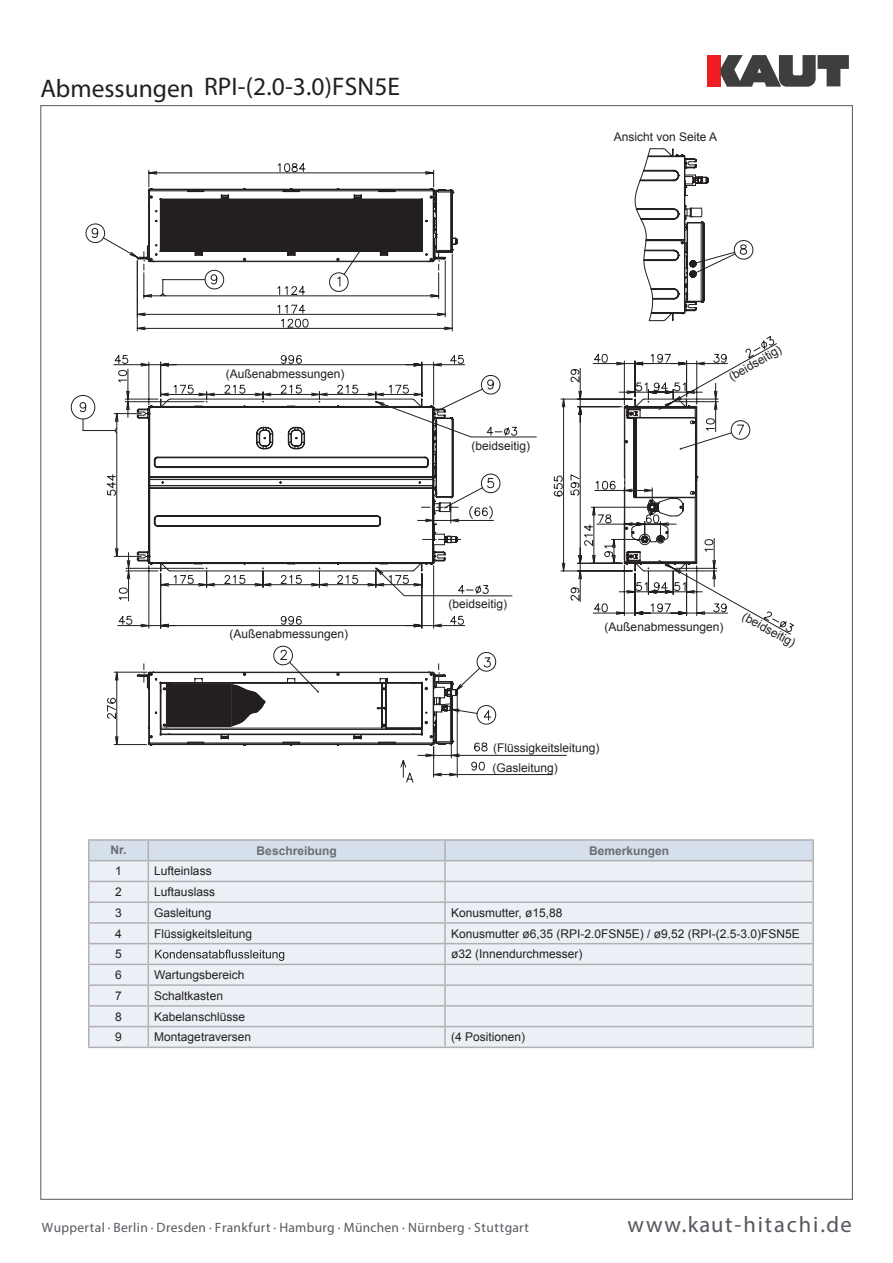
<style>
.page{position:relative;width:893px;height:1263px;background:#fff}
.page>*{position:absolute;margin:0;border:0;box-sizing:border-box;transform-origin:0 0}
.t1{font:25.5px "Myriad Pro";color:#231f20}
.t2{font:22.5px "Myriad Pro";letter-spacing:.085em;color:#54585d}
.t3{font:13.5px "Myriad Pro";letter-spacing:.025em;color:#54585d}
.t4{font:12px "Arial";color:#231f20}
.t5{font:700 12px "Arial";color:#6c6d70}
</style>
<div class="page">
<div style="left:707px;top:55px;width:14px;height:32px;background:#ee1d23"></div>
<svg style="left:721px;top:55px;width:128px;height:32px"></svg>
<svg style="left:82px;top:163px;width:318px;height:268px"></svg>
<svg style="left:71px;top:395px;width:24px;height:25px"></svg>
<svg style="left:107px;top:400px;width:33px;height:346px"></svg>
<svg style="left:643px;top:148px;width:66px;height:50px"></svg>
<svg style="left:140px;top:198px;width:654px;height:437px"></svg>
<svg style="left:85px;top:188px;width:373px;height:104px"></svg>
<svg style="left:137px;top:375px;width:30px;height:197px"></svg>
<svg style="left:137px;top:646px;width:30px;height:100px"></svg>
<svg style="left:167px;top:260px;width:530px;height:518px"></svg>
<hr style="left:88px;top:839px;width:60px;height:2px;background:#b2b0b2">
<hr style="left:148px;top:839px;width:297px;height:2px;background:#b2b0b2">
<hr style="left:445px;top:839px;width:369px;height:2px;background:#b2b0b2">
<hr style="left:88px;top:1046px;width:60px;height:2px;background:#b2b0b2">
<hr style="left:148px;top:1046px;width:297px;height:2px;background:#b2b0b2">
<hr style="left:445px;top:1046px;width:369px;height:2px;background:#b2b0b2">
<svg style="left:88px;top:840px;width:726px;height:206px"></svg>
<h1 class="t1" style="left:40px;top:71px;width:361px">Abmessungen RPI-(2.0-3.0)FSN5E</h1>
<p class="t4" style="left:614px;top:129px;width:105px">Ansicht von Seite A</p>
<p class="t4" style="left:226px;top:365px;width:120px">(Außenabmessungen)</p>
<p class="t4" style="left:229px;top:625px;width:120px">(Außenabmessungen)</p>
<p class="t4" style="left:471px;top:438px;width:60px">(beidseitig)</p>
<p class="t4" style="left:448px;top:596px;width:60px">(beidseitig)</p>
<p class="t4" style="left:726px;top:371px;width:60px;rotate:-30deg">(beidseitig)</p>
<p class="t4" style="left:605px;top:619px;width:120px">(Außenabmessungen)</p>
<p class="t4" style="left:747px;top:608px;width:60px;rotate:29deg">(beidseitig)</p>
<p class="t4" style="left:493px;top:740px;width:108px">(Flüssigkeitsleitung)</p>
<p class="t4" style="left:493px;top:759px;width:67px">(Gasleitung)</p>
<p class="t5" style="left:111px;top:841px;width:18px">Nr.</p>
<p class="t5" style="left:257px;top:842px;width:82px">Beschreibung</p>
<p class="t5" style="left:589px;top:842px;width:82px">Bemerkungen</p>
<p class="t4" style="left:115px;top:863px;width:8px">1</p>
<p class="t4" style="left:154px;top:863px;width:59px">Lufteinlass</p>
<p class="t4" style="left:115px;top:884px;width:8px">2</p>
<p class="t4" style="left:154px;top:884px;width:62px">Luftauslass</p>
<p class="t4" style="left:115px;top:905px;width:8px">3</p>
<p class="t4" style="left:154px;top:905px;width:59px">Gasleitung</p>
<p class="t4" style="left:451px;top:905px;width:113px">Konusmutter, ø15,88</p>
<p class="t4" style="left:115px;top:925px;width:8px">4</p>
<p class="t4" style="left:154px;top:925px;width:100px">Flüssigkeitsleitung</p>
<p class="t4" style="left:451px;top:925px;width:350px">Konusmutter ø6,35 (RPI-2.0FSN5E) / ø9,52 (RPI-(2.5-3.0)FSN5E</p>
<p class="t4" style="left:115px;top:946px;width:8px">5</p>
<p class="t4" style="left:451px;top:946px;width:133px">ø32 (Innendurchmesser)</p>
<p class="t4" style="left:115px;top:967px;width:8px">6</p>
<p class="t4" style="left:154px;top:967px;width:92px">Wartungsbereich</p>
<p class="t4" style="left:115px;top:988px;width:8px">7</p>
<p class="t4" style="left:154px;top:988px;width:70px">Schaltkasten</p>
<p class="t4" style="left:115px;top:1008px;width:8px">8</p>
<p class="t4" style="left:154px;top:1008px;width:92px">Kabelanschlüsse</p>
<p class="t4" style="left:115px;top:1029px;width:8px">9</p>
<p class="t4" style="left:154px;top:1029px;width:98px">Montagetraversen</p>
<p class="t4" style="left:451px;top:1029px;width:76px">(4 Positionen)</p>
<p class="t3" style="left:42px;top:1219px;width:489px">Wuppertal · Berlin · Dresden · Frankfurt · Hamburg · München · Nürnberg · Stuttgart</p>
<h2 class="t2" style="left:628px;top:1210px;width:226px">www.kaut-hitachi.de</h2>
</div>
